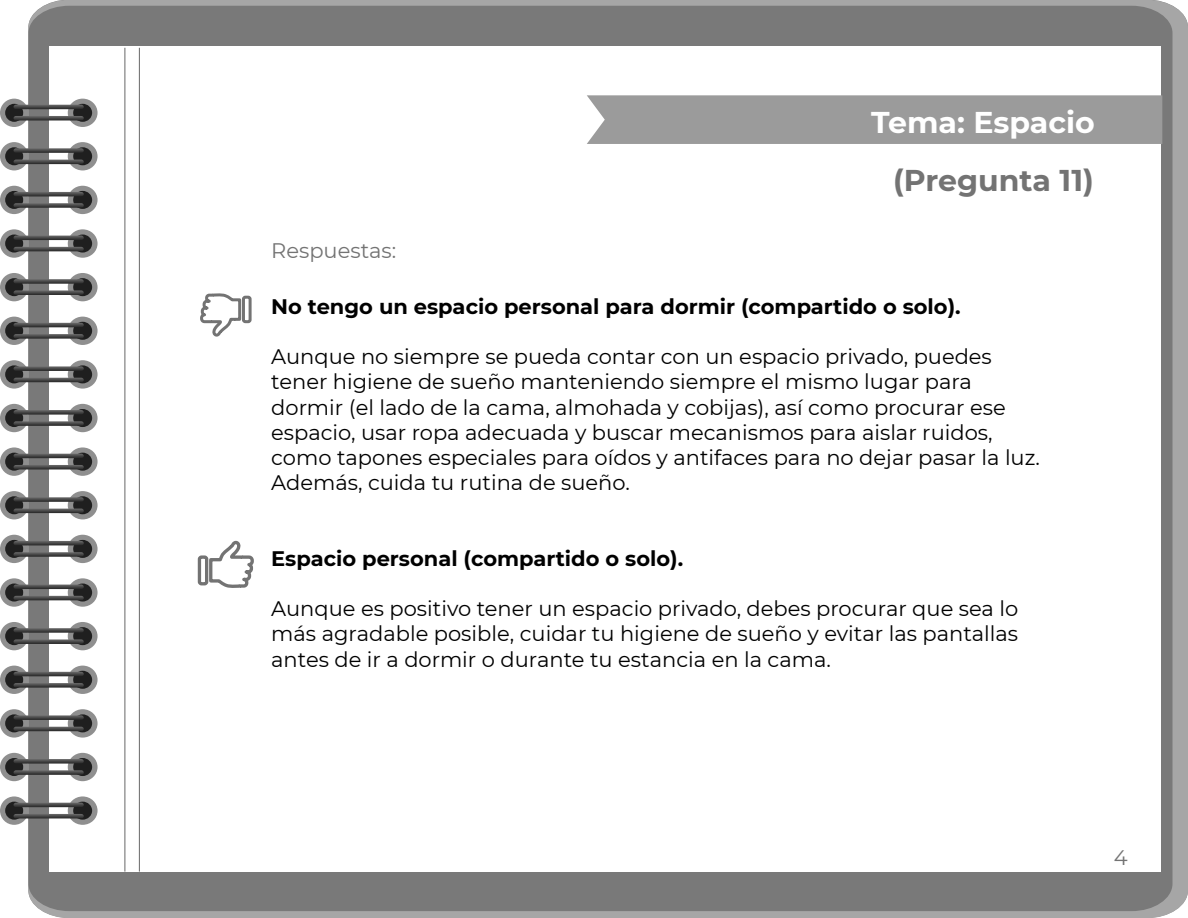
<style>
.page{position:relative;width:1188px;height:918px;background:#fff}
.page>*{position:absolute;margin:0;border:0;box-sizing:border-box;transform-origin:0 0}
.Tema{font:700 30px "Montserrat";color:#fff}
.Tema-2{font:700 30px "Montserrat";color:#737373}
.Texto_gral{font:21px/25.2px "Montserrat";color:#000}
.Texto_gral-2{font:700 21px "Montserrat";color:#000}
.Texto_gral-3{font:21px "Montserrat";color:#737373}
</style>
<div class="page">
<div style="left:42px;top:0;width:1146px;height:918px;background:#a6a6a6"></div>
<div style="left:28px;top:6px;width:1145px;height:905px;background:#797979"></div>
<div style="left:49px;top:46px;width:1112px;height:826px;background:#fff"></div>
<div style="left:0;top:99px;width:28px;height:28px;background:#8f8f8f;border-radius:50%"></div>
<div style="left:5px;top:104px;width:18px;height:18px;background:#1f1f1f;border-radius:50%"></div>
<div style="left:0;top:142px;width:28px;height:28px;background:#8f8f8f;border-radius:50%"></div>
<div style="left:5px;top:147px;width:18px;height:18px;background:#1f1f1f;border-radius:50%"></div>
<div style="left:0;top:186px;width:28px;height:28px;background:#8f8f8f;border-radius:50%"></div>
<div style="left:5px;top:191px;width:18px;height:18px;background:#1f1f1f;border-radius:50%"></div>
<svg style="left:0;top:229px;width:28px;height:29px"></svg>
<div style="left:5px;top:235px;width:18px;height:18px;background:#1f1f1f;border-radius:50%"></div>
<div style="left:0;top:273px;width:28px;height:28px;background:#8f8f8f;border-radius:50%"></div>
<div style="left:5px;top:278px;width:18px;height:18px;background:#1f1f1f;border-radius:50%"></div>
<div style="left:0;top:317px;width:28px;height:28px;background:#8f8f8f;border-radius:50%"></div>
<div style="left:5px;top:322px;width:18px;height:18px;background:#1f1f1f;border-radius:50%"></div>
<div style="left:0;top:360px;width:28px;height:29px;background:#8f8f8f;border-radius:50%"></div>
<div style="left:5px;top:365px;width:18px;height:18px;background:#1f1f1f;border-radius:50%"></div>
<div style="left:0;top:404px;width:28px;height:28px;background:#8f8f8f;border-radius:50%"></div>
<div style="left:5px;top:409px;width:18px;height:18px;background:#1f1f1f;border-radius:50%"></div>
<svg style="left:0;top:447px;width:28px;height:29px"></svg>
<div style="left:5px;top:453px;width:18px;height:18px;background:#1f1f1f;border-radius:50%"></div>
<div style="left:0;top:491px;width:28px;height:28px;background:#8f8f8f;border-radius:50%"></div>
<div style="left:5px;top:496px;width:18px;height:18px;background:#1f1f1f;border-radius:50%"></div>
<div style="left:0;top:535px;width:28px;height:28px;background:#8f8f8f;border-radius:50%"></div>
<div style="left:5px;top:540px;width:18px;height:18px;background:#1f1f1f;border-radius:50%"></div>
<svg style="left:0;top:578px;width:28px;height:29px"></svg>
<div style="left:5px;top:584px;width:18px;height:18px;background:#1f1f1f;border-radius:50%"></div>
<div style="left:0;top:622px;width:28px;height:28px;background:#8f8f8f;border-radius:50%"></div>
<div style="left:5px;top:627px;width:18px;height:18px;background:#1f1f1f;border-radius:50%"></div>
<div style="left:0;top:666px;width:28px;height:28px;background:#8f8f8f;border-radius:50%"></div>
<div style="left:5px;top:671px;width:18px;height:18px;background:#1f1f1f;border-radius:50%"></div>
<div style="left:0;top:709px;width:28px;height:29px;background:#8f8f8f;border-radius:50%"></div>
<div style="left:5px;top:714px;width:18px;height:18px;background:#1f1f1f;border-radius:50%"></div>
<div style="left:0;top:753px;width:28px;height:28px;background:#8f8f8f;border-radius:50%"></div>
<div style="left:5px;top:758px;width:18px;height:18px;background:#1f1f1f;border-radius:50%"></div>
<svg style="left:0;top:796px;width:28px;height:29px"></svg>
<div style="left:5px;top:802px;width:18px;height:18px;background:#1f1f1f;border-radius:50%"></div>
<div style="left:68px;top:99px;width:30px;height:28px;background:#8f8f8f;border-radius:50%"></div>
<div style="left:73px;top:104px;width:19px;height:18px;background:#1f1f1f;border-radius:50%"></div>
<div style="left:68px;top:142px;width:30px;height:28px;background:#8f8f8f;border-radius:50%"></div>
<div style="left:73px;top:147px;width:19px;height:18px;background:#1f1f1f;border-radius:50%"></div>
<div style="left:68px;top:186px;width:30px;height:28px;background:#8f8f8f;border-radius:50%"></div>
<div style="left:73px;top:191px;width:19px;height:18px;background:#1f1f1f;border-radius:50%"></div>
<svg style="left:68px;top:229px;width:30px;height:29px"></svg>
<div style="left:73px;top:235px;width:19px;height:18px;background:#1f1f1f;border-radius:50%"></div>
<div style="left:68px;top:273px;width:30px;height:28px;background:#8f8f8f;border-radius:50%"></div>
<div style="left:73px;top:278px;width:19px;height:18px;background:#1f1f1f;border-radius:50%"></div>
<div style="left:68px;top:317px;width:30px;height:28px;background:#8f8f8f;border-radius:50%"></div>
<div style="left:73px;top:322px;width:19px;height:18px;background:#1f1f1f;border-radius:50%"></div>
<svg style="left:68px;top:360px;width:30px;height:29px"></svg>
<div style="left:73px;top:365px;width:19px;height:18px;background:#1f1f1f;border-radius:50%"></div>
<div style="left:68px;top:404px;width:30px;height:28px;background:#8f8f8f;border-radius:50%"></div>
<div style="left:73px;top:409px;width:19px;height:18px;background:#1f1f1f;border-radius:50%"></div>
<svg style="left:68px;top:447px;width:30px;height:29px"></svg>
<div style="left:73px;top:453px;width:19px;height:18px;background:#1f1f1f;border-radius:50%"></div>
<div style="left:68px;top:491px;width:30px;height:28px;background:#8f8f8f;border-radius:50%"></div>
<div style="left:73px;top:496px;width:19px;height:18px;background:#1f1f1f;border-radius:50%"></div>
<div style="left:68px;top:535px;width:30px;height:28px;background:#8f8f8f;border-radius:50%"></div>
<div style="left:73px;top:540px;width:19px;height:18px;background:#1f1f1f;border-radius:50%"></div>
<svg style="left:68px;top:578px;width:30px;height:29px"></svg>
<div style="left:73px;top:584px;width:19px;height:18px;background:#1f1f1f;border-radius:50%"></div>
<div style="left:68px;top:622px;width:30px;height:28px;background:#8f8f8f;border-radius:50%"></div>
<div style="left:73px;top:627px;width:19px;height:18px;background:#1f1f1f;border-radius:50%"></div>
<div style="left:68px;top:666px;width:30px;height:28px;background:#8f8f8f;border-radius:50%"></div>
<div style="left:73px;top:671px;width:19px;height:18px;background:#1f1f1f;border-radius:50%"></div>
<svg style="left:68px;top:709px;width:30px;height:29px"></svg>
<div style="left:73px;top:714px;width:19px;height:18px;background:#1f1f1f;border-radius:50%"></div>
<div style="left:68px;top:753px;width:30px;height:28px;background:#8f8f8f;border-radius:50%"></div>
<div style="left:73px;top:758px;width:19px;height:18px;background:#1f1f1f;border-radius:50%"></div>
<svg style="left:68px;top:796px;width:30px;height:29px"></svg>
<div style="left:73px;top:802px;width:19px;height:18px;background:#1f1f1f;border-radius:50%"></div>
<svg style="left:14px;top:105px;width:70px;height:4px"></svg>
<svg style="left:14px;top:116px;width:70px;height:4px"></svg>
<svg style="left:14px;top:148px;width:70px;height:5px"></svg>
<svg style="left:14px;top:160px;width:70px;height:4px"></svg>
<svg style="left:14px;top:192px;width:70px;height:4px"></svg>
<svg style="left:14px;top:203px;width:70px;height:5px"></svg>
<svg style="left:14px;top:236px;width:70px;height:4px"></svg>
<svg style="left:14px;top:247px;width:70px;height:4px"></svg>
<svg style="left:14px;top:279px;width:70px;height:5px"></svg>
<svg style="left:14px;top:290px;width:70px;height:5px"></svg>
<svg style="left:14px;top:323px;width:70px;height:4px"></svg>
<svg style="left:14px;top:334px;width:70px;height:5px"></svg>
<svg style="left:14px;top:366px;width:70px;height:5px"></svg>
<svg style="left:14px;top:378px;width:70px;height:4px"></svg>
<svg style="left:14px;top:410px;width:70px;height:5px"></svg>
<svg style="left:14px;top:421px;width:70px;height:5px"></svg>
<svg style="left:14px;top:454px;width:70px;height:4px"></svg>
<svg style="left:14px;top:465px;width:70px;height:4px"></svg>
<svg style="left:14px;top:497px;width:70px;height:5px"></svg>
<svg style="left:14px;top:509px;width:70px;height:4px"></svg>
<svg style="left:14px;top:541px;width:70px;height:4px"></svg>
<svg style="left:14px;top:552px;width:70px;height:5px"></svg>
<svg style="left:14px;top:585px;width:70px;height:4px"></svg>
<svg style="left:14px;top:596px;width:70px;height:4px"></svg>
<svg style="left:14px;top:628px;width:70px;height:5px"></svg>
<svg style="left:14px;top:639px;width:70px;height:5px"></svg>
<svg style="left:14px;top:672px;width:70px;height:4px"></svg>
<svg style="left:14px;top:683px;width:70px;height:5px"></svg>
<svg style="left:14px;top:715px;width:70px;height:5px"></svg>
<svg style="left:14px;top:727px;width:70px;height:4px"></svg>
<svg style="left:14px;top:759px;width:70px;height:5px"></svg>
<svg style="left:14px;top:770px;width:70px;height:5px"></svg>
<svg style="left:14px;top:803px;width:70px;height:4px"></svg>
<svg style="left:14px;top:814px;width:70px;height:4px"></svg>
<hr style="left:124px;top:48px;width:1px;height:824px;background:#686868">
<hr style="left:139px;top:48px;width:1px;height:824px;background:#686868">
<svg style="left:197px;top:540px;width:57px;height:48px"></svg>
<svg style="left:200px;top:293px;width:52px;height:44px"></svg>
<div style="left:587px;top:95px;width:575px;height:49px;background:#9b9b9b"></div>
<p class="Texto_gral-3" style="left:271px;top:237px;width:127px">Respuestas:</p>
<p class="Tema" style="left:871px;top:101px;width:225px">Tema: Espacio</p>
<p class="Tema-2" style="left:893px;top:159px;width:202px">(Pregunta 11)</p>
<p class="Texto_gral-2" style="left:271px;top:291px;width:691px">No tengo un espacio personal para dormir (compartido o solo).</p>
<p class="Texto_gral" style="left:271px;top:343px;width:770px">Aunque no siempre se pueda contar con un espacio privado, puedes tener higiene de sueño manteniendo siempre el mismo lugar para dormir (el lado de la cama, almohada y cobijas), así como procurar ese espacio, usar ropa adecuada y buscar mecanismos para aislar ruidos, como tapones especiales para oídos y antifaces para no dejar pasar la luz.<br>Además, cuida tu rutina de sueño.</p>
<p class="Texto_gral-2" style="left:271px;top:543px;width:413px">Espacio personal (compartido o solo).</p>
<p class="Texto_gral" style="left:271px;top:595px;width:748px;text-align:justify">Aunque es positivo tener un espacio privado, debes procurar que sea lo más agradable posible, cuidar tu higiene de sueño y evitar las pantallas antes de ir a dormir o durante tu estancia en la cama.</p>
<p class="Texto_gral-3" style="left:1114px;top:843px;width:15px">4</p>
</div>
